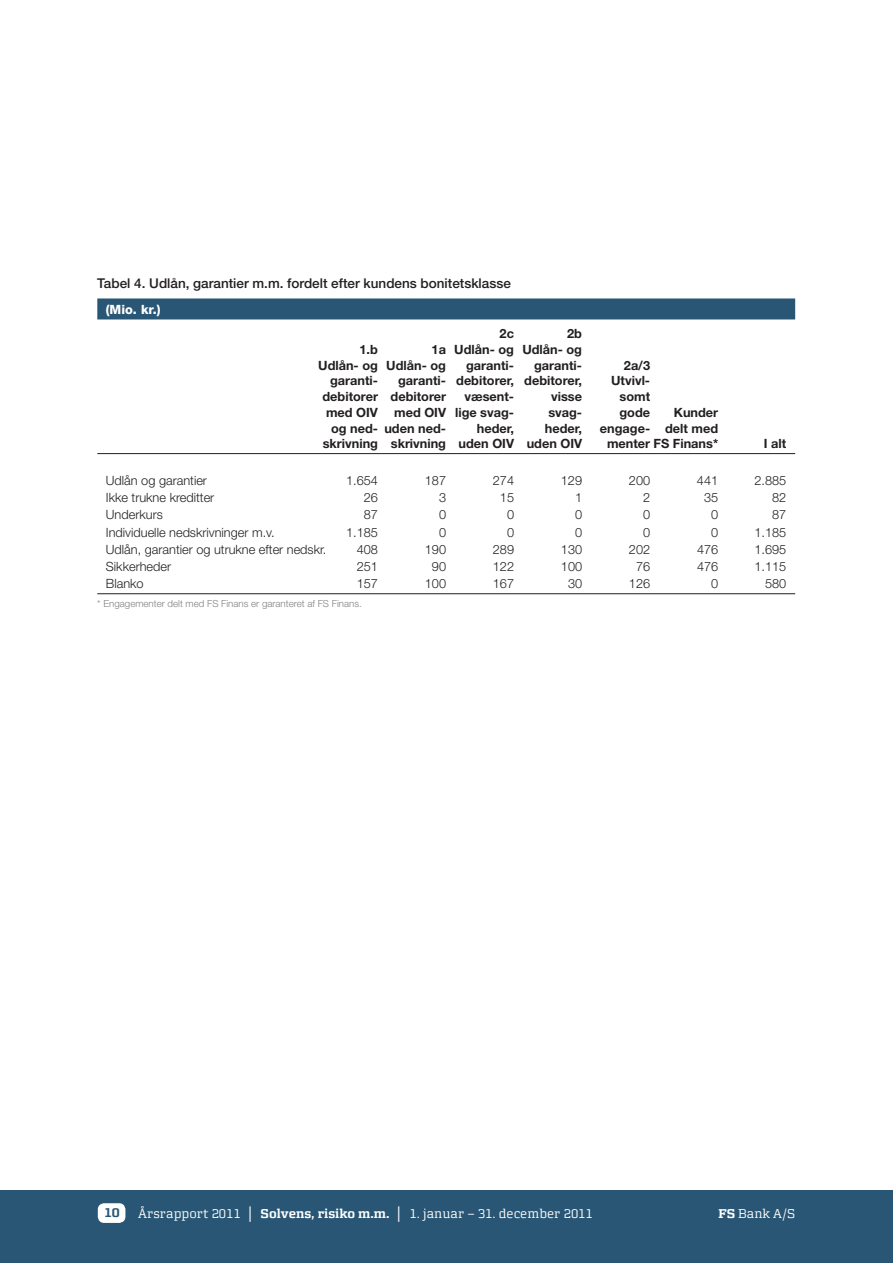
<style>
.page{position:relative;width:893px;height:1263px;background:#fff}
.page>*{position:absolute;margin:0;border:0;box-sizing:border-box;transform-origin:0 0}
.t1{font:500 13.5px "Helvetica Neue LT Std";color:#231f20}
.t2{font:700 12.75px/15.8px "Helvetica Neue LT Std";color:#231f20}
.t3{font:300 12.75px "Helvetica Neue LT Std";color:#231f20}
.t4{font:12.75px "Morgan Avec";color:#fff}
.t5{font:800 12.75px "Helvetica Neue LT Std";color:#fff}
.t6{font:700 12.75px "Morgan Avec";color:#285674}
.t7{font:300 9.75px "Helvetica Neue LT Std";color:#808285}
.s1{font-family:"Arial";font-weight:700}
.s2{font-weight:700}
</style>
<div class="page">
<div style="left:0;top:1191px;width:893px;height:72px;background:#285674"></div>
<div style="left:98px;top:1203px;width:27px;height:20px;background:#fff;border-radius:6px"></div>
<div style="left:97px;top:298px;width:698px;height:21px;background:#285674"></div>
<hr style="left:97px;top:453px;width:698px;height:1px;background:#231f20">
<hr style="left:97px;top:593px;width:698px;height:1px;background:#231f20">
<p class="t1" style="left:97px;top:275px;width:415px">Tabel 4. Udlån, garantier m.m. fordelt efter kundens bonitetsklasse</p>
<p class="t5" style="left:106px;top:302px;width:56px">(Mio. kr.)</p>
<p class="t2" style="left:500px;top:325px;width:16px">2c</p>
<p class="t2" style="left:567px;top:325px;width:16px">2b</p>
<p class="t2" style="left:360px;top:341px;width:20px">1.b</p>
<p class="t2" style="left:318px;top:341px;width:265px;text-indent:113px">1a Udlån- og Udlån- og<br>Udlån- og Udlån- og</p>
<p class="t2" style="left:466px;top:357px;width:49px">garanti-</p>
<p class="t2" style="left:534px;top:357px;width:49px">garanti-</p>
<p class="t2" style="left:624px;top:357px;width:28px">2a/3</p>
<p class="t2" style="left:330px;top:373px;width:49px">garanti-</p>
<p class="t2" style="left:398px;top:373px;width:185px">garanti- debitorer, debitorer,</p>
<p class="t2" style="left:611px;top:373px;width:40px">Utvivl-</p>
<p class="t2" style="left:322px;top:388px;width:125px">debitorer debitorer</p>
<p class="t2" style="left:464px;top:388px;width:51px">væsent-</p>
<p class="t2" style="left:551px;top:388px;width:32px">visse</p>
<p class="t2" style="left:619px;top:388px;width:32px">somt</p>
<p class="t2" style="left:326px;top:404px;width:53px">med OIV</p>
<p class="t2" style="left:394px;top:404px;width:121px">med OIV lige svag-</p>
<p class="t2" style="left:548px;top:404px;width:35px">svag-</p>
<p class="t2" style="left:619px;top:404px;width:32px">gode</p>
<p class="t2" style="left:674px;top:404px;width:46px">Kunder</p>
<p class="t2" style="left:331px;top:420px;width:117px">og ned- uden ned-</p>
<p class="t2" style="left:477px;top:420px;width:39px">heder,</p>
<p class="t2" style="left:545px;top:420px;width:39px">heder,</p>
<p class="t2" style="left:600px;top:420px;width:120px">engage- delt med</p>
<p class="t2" style="left:323px;top:436px;width:261px">skrivning skrivning uden OIV uden OIV</p>
<p class="t2" style="left:607px;top:436px;width:113px">menter FS Finans*</p>
<p class="t2" style="left:764px;top:436px;width:24px">I alt</p>
<p class="t3" style="left:106px;top:473px;width:103px">Udlån og garantier</p>
<p class="t3" style="left:346px;top:473px;width:33px">1.654</p>
<p class="t3" style="left:425px;top:473px;width:23px">187</p>
<p class="t3" style="left:493px;top:473px;width:23px">274</p>
<p class="t3" style="left:561px;top:473px;width:23px">129</p>
<p class="t3" style="left:629px;top:473px;width:23px">200</p>
<p class="t3" style="left:697px;top:473px;width:23px">441</p>
<p class="t3" style="left:754px;top:473px;width:33px">2.885</p>
<p class="t3" style="left:106px;top:490px;width:110px">Ikke trukne kreditter</p>
<p class="t3" style="left:364px;top:490px;width:16px">26</p>
<p class="t3" style="left:439px;top:490px;width:9px">3</p>
<p class="t3" style="left:500px;top:490px;width:16px">15</p>
<p class="t3" style="left:575px;top:490px;width:9px">1</p>
<p class="t3" style="left:643px;top:490px;width:9px">2</p>
<p class="t3" style="left:704px;top:490px;width:16px">35</p>
<p class="t3" style="left:772px;top:490px;width:16px">82</p>
<p class="t3" style="left:106px;top:507px;width:58px">Underkurs</p>
<p class="t3" style="left:364px;top:507px;width:16px">87</p>
<p class="t3" style="left:439px;top:507px;width:9px">0</p>
<p class="t3" style="left:507px;top:507px;width:9px">0</p>
<p class="t3" style="left:575px;top:507px;width:9px">0</p>
<p class="t3" style="left:643px;top:507px;width:9px">0</p>
<p class="t3" style="left:711px;top:507px;width:9px">0</p>
<p class="t3" style="left:772px;top:507px;width:16px">87</p>
<p class="t3" style="left:106px;top:524px;width:170px">Individuelle nedskrivninger m.v.</p>
<p class="t3" style="left:346px;top:524px;width:33px">1.185</p>
<p class="t3" style="left:439px;top:524px;width:9px">0</p>
<p class="t3" style="left:507px;top:524px;width:9px">0</p>
<p class="t3" style="left:575px;top:524px;width:9px">0</p>
<p class="t3" style="left:643px;top:524px;width:9px">0</p>
<p class="t3" style="left:711px;top:524px;width:9px">0</p>
<p class="t3" style="left:754px;top:524px;width:33px">1.185</p>
<p class="t3" style="left:106px;top:542px;width:222px">Udlån, garantier og utrukne efter nedskr.</p>
<p class="t3" style="left:357px;top:542px;width:23px">408</p>
<p class="t3" style="left:425px;top:542px;width:23px">190</p>
<p class="t3" style="left:493px;top:542px;width:23px">289</p>
<p class="t3" style="left:561px;top:542px;width:23px">130</p>
<p class="t3" style="left:629px;top:542px;width:23px">202</p>
<p class="t3" style="left:697px;top:542px;width:23px">476</p>
<p class="t3" style="left:754px;top:542px;width:33px">1.695</p>
<p class="t3" style="left:106px;top:559px;width:67px">Sikkerheder</p>
<p class="t3" style="left:357px;top:559px;width:23px">251</p>
<p class="t3" style="left:432px;top:559px;width:16px">90</p>
<p class="t3" style="left:493px;top:559px;width:23px">122</p>
<p class="t3" style="left:561px;top:559px;width:23px">100</p>
<p class="t3" style="left:636px;top:559px;width:16px">76</p>
<p class="t3" style="left:697px;top:559px;width:23px">476</p>
<p class="t3" style="left:754px;top:559px;width:33px">1.115</p>
<p class="t3" style="left:106px;top:576px;width:39px">Blanko</p>
<p class="t3" style="left:357px;top:576px;width:23px">157</p>
<p class="t3" style="left:425px;top:576px;width:23px">100</p>
<p class="t3" style="left:493px;top:576px;width:23px">167</p>
<p class="t3" style="left:568px;top:576px;width:16px">30</p>
<p class="t3" style="left:629px;top:576px;width:23px">126</p>
<p class="t3" style="left:711px;top:576px;width:9px">0</p>
<p class="t3" style="left:765px;top:576px;width:23px">580</p>
<p class="t7" style="left:97px;top:597px;width:266px">* Engagementer delt med FS Finans er garanteret af FS Finans.</p>
<p class="t6" style="left:104px;top:1205px;width:17px">10</p>
<p class="t4" style="left:138px;top:1206px;width:456px">Årsrapport 2011 <span class="s1">│</span> <span class="s2">Solvens, risiko m.m.</span> <span class="s1">│</span> 1. januar – 31. december 2011</p>
<p class="t4" style="left:718px;top:1206px;width:78px"><span class="s2">FS</span> Bank A/S</p>
</div>
